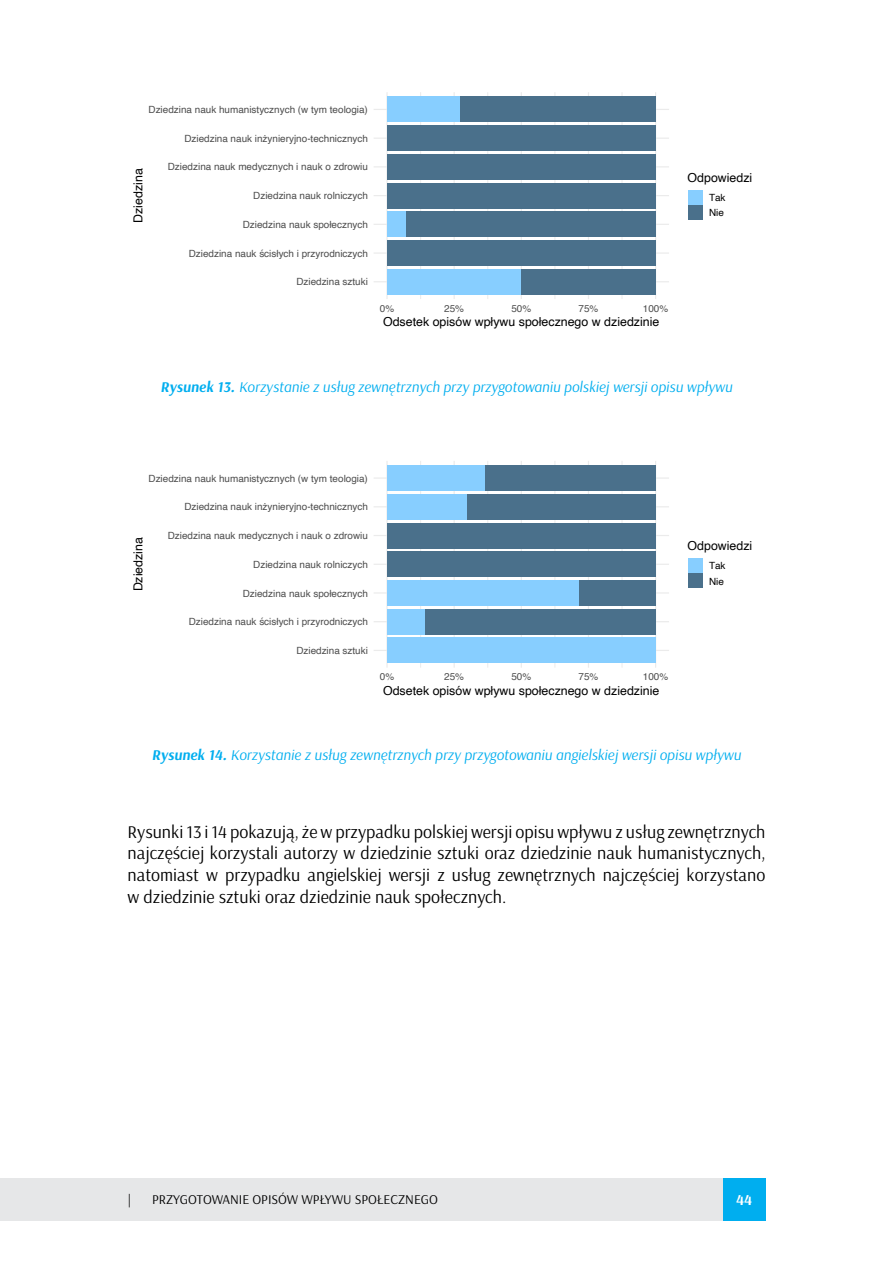
<style>
.page{position:relative;width:893px;height:1263px;background:#fff}
.page>*{position:absolute;margin:0;border:0;box-sizing:border-box;transform-origin:0 0}
.t1{font:18px/21.6px "Arsenal";color:#000;text-align:justify}
.t2{font:italic 15px "Arsenal";color:#00aeef}
.t3{font:700 15px "Arsenal";color:#fff}
.t4{font:13.5px "Arsenal";color:#000}
.t5{font:12.45px "Helvetica";color:#000}
.t6{font:9.9px "Helvetica";color:#4d4d4d}
.t7{font:9.9px/15.3px "Helvetica";color:#000}
.s1{font-weight:700}
</style>
<div class="page">
<div style="left:723px;top:1178px;width:42px;height:42px;background:#00aeef"></div>
<div style="left:0;top:1178px;width:723px;height:42px;background:#e6e7e8"></div>
<hr style="left:420px;top:92px;width:1px;height:207px;background:#ebebeb">
<hr style="left:487px;top:92px;width:1px;height:207px;background:#ebebeb">
<hr style="left:555px;top:92px;width:1px;height:207px;background:#ebebeb">
<hr style="left:622px;top:92px;width:1px;height:207px;background:#ebebeb">
<hr style="left:374px;top:281px;width:295px;height:1px;background:#ebebeb">
<hr style="left:374px;top:252px;width:295px;height:2px;background:#ebebeb">
<hr style="left:374px;top:224px;width:295px;height:1px;background:#ebebeb">
<hr style="left:374px;top:195px;width:295px;height:1px;background:#ebebeb">
<hr style="left:374px;top:166px;width:295px;height:1px;background:#ebebeb">
<hr style="left:374px;top:138px;width:295px;height:1px;background:#ebebeb">
<hr style="left:374px;top:109px;width:295px;height:1px;background:#ebebeb">
<hr style="left:386px;top:92px;width:2px;height:207px;background:#ebebeb">
<hr style="left:454px;top:92px;width:1px;height:207px;background:#ebebeb">
<hr style="left:521px;top:92px;width:1px;height:207px;background:#ebebeb">
<hr style="left:588px;top:92px;width:1px;height:207px;background:#ebebeb">
<hr style="left:655px;top:92px;width:1px;height:207px;background:#ebebeb">
<div style="left:387px;top:269px;width:134px;height:26px;background:#87ceff"></div>
<div style="left:521px;top:269px;width:135px;height:26px;background:#4a708b"></div>
<div style="left:387px;top:240px;width:269px;height:26px;background:#4a708b"></div>
<div style="left:387px;top:211px;width:19px;height:26px;background:#87ceff"></div>
<div style="left:406px;top:211px;width:250px;height:26px;background:#4a708b"></div>
<div style="left:387px;top:183px;width:269px;height:26px;background:#4a708b"></div>
<div style="left:387px;top:154px;width:269px;height:26px;background:#4a708b"></div>
<div style="left:387px;top:125px;width:269px;height:26px;background:#4a708b"></div>
<div style="left:387px;top:97px;width:73px;height:25px;background:#87ceff"></div>
<div style="left:460px;top:97px;width:196px;height:25px;background:#4a708b"></div>
<div style="left:688px;top:190px;width:14px;height:14px;background:#87ceff"></div>
<div style="left:688px;top:205px;width:14px;height:14px;background:#4a708b"></div>
<hr style="left:420px;top:461px;width:1px;height:207px;background:#ebebeb">
<hr style="left:487px;top:461px;width:1px;height:207px;background:#ebebeb">
<hr style="left:555px;top:461px;width:1px;height:207px;background:#ebebeb">
<hr style="left:622px;top:461px;width:1px;height:207px;background:#ebebeb">
<hr style="left:374px;top:650px;width:295px;height:1px;background:#ebebeb">
<hr style="left:374px;top:621px;width:295px;height:1px;background:#ebebeb">
<hr style="left:374px;top:592px;width:295px;height:2px;background:#ebebeb">
<hr style="left:374px;top:564px;width:295px;height:1px;background:#ebebeb">
<hr style="left:374px;top:535px;width:295px;height:1px;background:#ebebeb">
<hr style="left:374px;top:506px;width:295px;height:1px;background:#ebebeb">
<hr style="left:374px;top:477px;width:295px;height:2px;background:#ebebeb">
<hr style="left:386px;top:461px;width:2px;height:207px;background:#ebebeb">
<hr style="left:454px;top:461px;width:1px;height:207px;background:#ebebeb">
<hr style="left:521px;top:461px;width:1px;height:207px;background:#ebebeb">
<hr style="left:588px;top:461px;width:1px;height:207px;background:#ebebeb">
<hr style="left:655px;top:461px;width:1px;height:207px;background:#ebebeb">
<div style="left:387px;top:637px;width:269px;height:26px;background:#87ceff"></div>
<div style="left:387px;top:609px;width:38px;height:26px;background:#87ceff"></div>
<div style="left:425px;top:609px;width:231px;height:26px;background:#4a708b"></div>
<div style="left:387px;top:580px;width:192px;height:26px;background:#87ceff"></div>
<div style="left:579px;top:580px;width:77px;height:26px;background:#4a708b"></div>
<div style="left:387px;top:551px;width:269px;height:26px;background:#4a708b"></div>
<div style="left:387px;top:523px;width:269px;height:25px;background:#4a708b"></div>
<div style="left:387px;top:494px;width:81px;height:26px;background:#87ceff"></div>
<div style="left:468px;top:494px;width:188px;height:26px;background:#4a708b"></div>
<div style="left:387px;top:465px;width:98px;height:26px;background:#87ceff"></div>
<div style="left:485px;top:465px;width:171px;height:26px;background:#4a708b"></div>
<div style="left:688px;top:559px;width:14px;height:14px;background:#87ceff"></div>
<div style="left:688px;top:574px;width:14px;height:14px;background:#4a708b"></div>
<p class="t6" style="left:149px;top:102px;width:221px">Dziedzina nauk humanistycznych (w tym teologia)</p>
<p class="t6" style="left:184px;top:131px;width:185px">Dziedzina nauk inżynieryjno-technicznych</p>
<p class="t6" style="left:168px;top:159px;width:202px">Dziedzina nauk medycznych i nauk o zdrowiu</p>
<p class="t5" style="left:129px;top:223px;width:56px;rotate:-90deg">Dziedzina</p>
<p class="t5" style="left:688px;top:168px;width:66px">Odpowiedzi</p>
<p class="t6" style="left:253px;top:188px;width:116px">Dziedzina nauk rolniczych</p>
<p class="t7" style="left:709px;top:190px;width:18px">Tak<br>Nie</p>
<p class="t6" style="left:243px;top:217px;width:127px">Dziedzina nauk społecznych</p>
<p class="t6" style="left:189px;top:245px;width:181px">Dziedzina nauk ścisłych i przyrodniczych</p>
<p class="t6" style="left:296px;top:274px;width:73px">Dziedzina sztuki</p>
<p class="t6" style="left:380px;top:301px;width:16px">0%</p>
<p class="t6" style="left:444px;top:301px;width:21px">25%</p>
<p class="t6" style="left:511px;top:301px;width:21px">50%</p>
<p class="t6" style="left:579px;top:301px;width:21px">75%</p>
<p class="t6" style="left:643px;top:301px;width:27px">100%</p>
<p class="t5" style="left:383px;top:312px;width:278px">Odsetek opisów wpływu społecznego w dziedzinie</p>
<h2 class="t2" style="left:161px;top:378px;width:573px"><span class="s1">Rysunek 13.</span> Korzystanie z usług zewnętrznych przy przygotowaniu polskiej wersji opisu wpływu</h2>
<p class="t6" style="left:149px;top:470px;width:221px">Dziedzina nauk humanistycznych (w tym teologia)</p>
<p class="t6" style="left:184px;top:499px;width:185px">Dziedzina nauk inżynieryjno-technicznych</p>
<p class="t6" style="left:168px;top:528px;width:202px">Dziedzina nauk medycznych i nauk o zdrowiu</p>
<p class="t5" style="left:129px;top:591px;width:56px;rotate:-90deg">Dziedzina</p>
<p class="t5" style="left:688px;top:536px;width:66px">Odpowiedzi</p>
<p class="t6" style="left:253px;top:557px;width:116px">Dziedzina nauk rolniczych</p>
<p class="t7" style="left:709px;top:558px;width:18px">Tak<br>Nie</p>
<p class="t6" style="left:243px;top:585px;width:127px">Dziedzina nauk społecznych</p>
<p class="t6" style="left:189px;top:614px;width:181px">Dziedzina nauk ścisłych i przyrodniczych</p>
<p class="t6" style="left:296px;top:643px;width:73px">Dziedzina sztuki</p>
<p class="t6" style="left:380px;top:669px;width:16px">0%</p>
<p class="t6" style="left:444px;top:669px;width:21px">25%</p>
<p class="t6" style="left:511px;top:669px;width:21px">50%</p>
<p class="t6" style="left:579px;top:669px;width:21px">75%</p>
<p class="t6" style="left:643px;top:669px;width:27px">100%</p>
<p class="t5" style="left:383px;top:681px;width:278px">Odsetek opisów wpływu społecznego w dziedzinie</p>
<h2 class="t2" style="left:152px;top:746px;width:591px"><span class="s1">Rysunek 14.</span> Korzystanie z usług zewnętrznych przy przygotowaniu angielskiej wersji opisu wpływu</h2>
<p class="t1" style="left:128px;top:821px;width:639px">Rysunki 13 i 14 pokazują, że w przypadku polskiej wersji opisu wpływu z usług zewnętrznych najczęściej korzystali autorzy w dziedzinie sztuki oraz dziedzinie nauk humanistycznych, natomiast w przypadku angielskiej wersji z usług zewnętrznych najczęściej korzystano w dziedzinie sztuki oraz dziedzinie nauk społecznych.</p>
<h3 class="t4" style="left:128px;top:1191px;width:5px">|</h3>
<h3 class="t4" style="left:152px;top:1191px;width:287px">PRZYGOTOWANIE OPISÓW WPŁYWU SPOŁECZNEGO</h3>
<h2 class="t3" style="left:736px;top:1190px;width:17px">44</h2>
</div>
